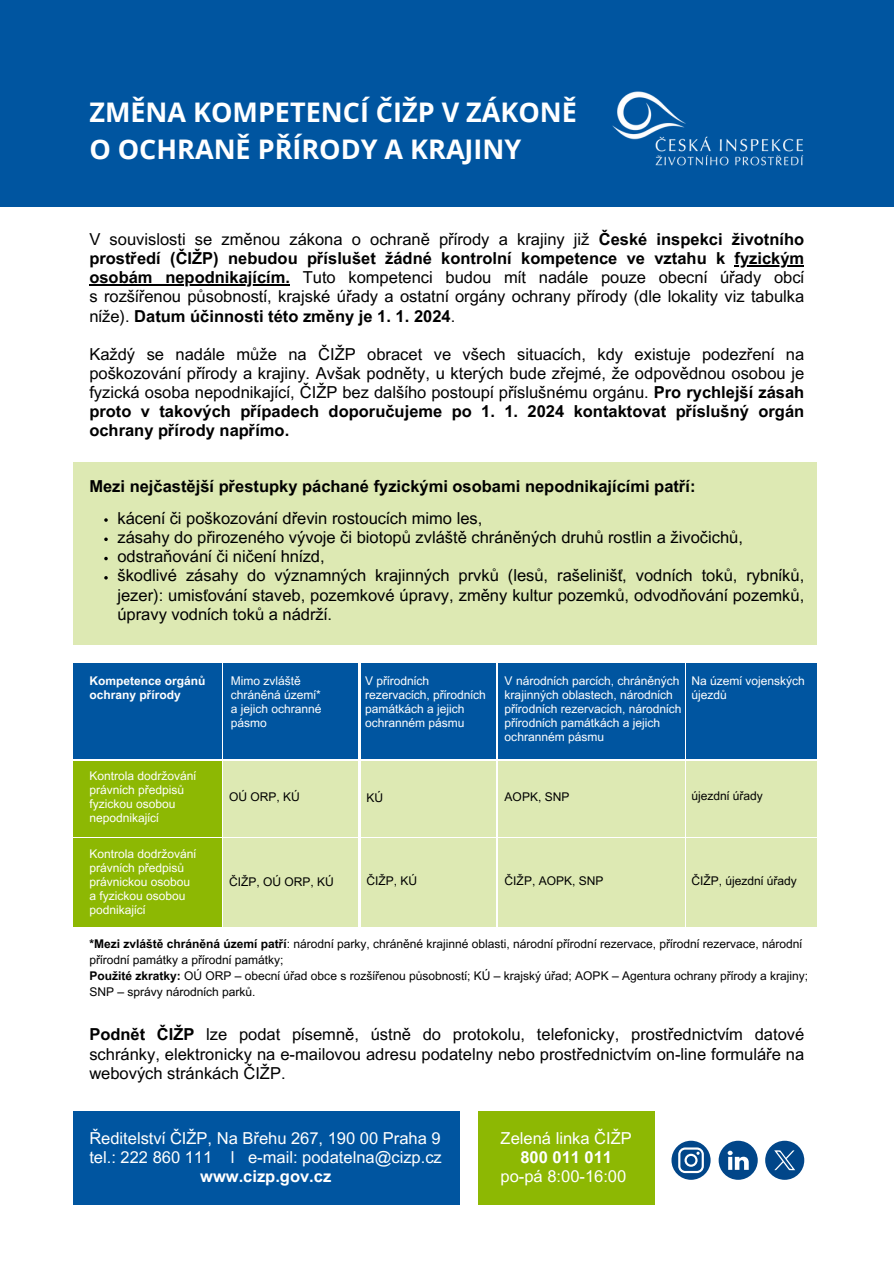
<style>
.page{position:relative;width:894px;height:1264px;background:#fff}
.page>*{position:absolute;margin:0;border:0;box-sizing:border-box;transform-origin:0 0}
.t1{font:700 27px "Open Sans";color:#fff}
.t2{font:16.5px/19.2px "Arial MT Pro";color:#000;text-align:justify}
.t3{font:16.5px "Arial MT Pro";color:#fff}
.t4{font:700 16.5px "Arial MT Pro";color:#000}
.t5{font:700 16.5px "Arial MT Pro";color:#fff}
.t6{font:12px/14px "Arial MT Pro";color:#fff}
.t7{font:12px/16px "Arial MT Pro";color:#000}
.t8{font:700 12px/14px "Arial MT Pro";color:#fff}
.s1{font-weight:700}
</style>
<div class="page">
<svg style="left:671px;top:1140px;width:39px;height:39px"></svg>
<svg style="left:718px;top:1140px;width:39px;height:39px"></svg>
<div style="left:765px;top:1140px;width:39px;height:39px;background:#014689;border-radius:50%"></div>
<svg style="left:774px;top:1150px;width:21px;height:20px"></svg>
<div style="left:0;top:0;width:893px;height:207px;background:#0055a0"></div>
<img style="left:612px;top:92px;width:191px;height:73px">
<div style="left:73px;top:462px;width:743px;height:182px;background:#dde9b3"></div>
<div style="left:73px;top:663px;width:148px;height:95px;background:#0055a0"></div>
<div style="left:73px;top:760px;width:148px;height:76px;background:#8db803"></div>
<div style="left:223px;top:760px;width:135px;height:76px;background:#dde9b3"></div>
<div style="left:73px;top:838px;width:148px;height:89px;background:#8db803"></div>
<div style="left:223px;top:663px;width:135px;height:95px;background:#0055a0"></div>
<div style="left:360px;top:663px;width:135px;height:95px;background:#0055a0"></div>
<div style="left:497px;top:663px;width:187px;height:95px;background:#0055a0"></div>
<div style="left:686px;top:663px;width:130px;height:95px;background:#0055a0"></div>
<div style="left:360px;top:760px;width:135px;height:76px;background:#dde9b3"></div>
<div style="left:497px;top:760px;width:187px;height:76px;background:#dde9b3"></div>
<div style="left:686px;top:760px;width:130px;height:76px;background:#dde9b3"></div>
<div style="left:223px;top:838px;width:135px;height:89px;background:#dde9b3"></div>
<div style="left:360px;top:838px;width:135px;height:89px;background:#dde9b3"></div>
<div style="left:497px;top:838px;width:187px;height:89px;background:#dde9b3"></div>
<div style="left:686px;top:838px;width:130px;height:89px;background:#dde9b3"></div>
<div style="left:73px;top:1111px;width:387px;height:94px;background:#0055a0"></div>
<div style="left:478px;top:1111px;width:176px;height:94px;background:#8db803"></div>
<svg style="left:104px;top:518px;width:4px;height:4px"></svg>
<svg style="left:104px;top:537px;width:4px;height:4px"></svg>
<svg style="left:104px;top:557px;width:4px;height:3px"></svg>
<svg style="left:104px;top:576px;width:4px;height:3px"></svg>
<hr style="left:734px;top:265px;width:70px;height:1px;background:#000">
<hr style="left:89px;top:284px;width:201px;height:1px;background:#000">
<p class="t1" style="left:89px;top:93px;width:489px">ZMĚNA KOMPETENCÍ ČIŽP V ZÁKONĚ</p>
<p class="t1" style="left:89px;top:130px;width:433px">O OCHRANĚ PŘÍRODY A KRAJINY</p>
<p class="t2" style="left:89px;top:232px;width:716px">V souvislosti se změnou zákona o ochraně přírody a krajiny již <span class="s1">České inspekci životního prostředí (ČIŽP) nebudou příslušet žádné kontrolní kompetence ve vztahu k fyzickým osobám nepodnikajícím.</span> Tuto kompetenci budou mít nadále pouze obecní úřady obcí s rozšířenou působností, krajské úřady a ostatní orgány ochrany přírody (dle lokality viz tabulka níže). <span class="s1">Datum účinnosti této změny je 1. 1. 2024</span>.</p>
<p class="t2" style="left:89px;top:346px;width:716px">Každý se nadále může na ČIŽP obracet ve všech situacích, kdy existuje podezření na poškozování přírody a krajiny. Avšak podněty, u kterých bude zřejmé, že odpovědnou osobou je fyzická osoba nepodnikající, ČIŽP bez dalšího postoupí příslušnému orgánu. <span class="s1">Pro rychlejší zásah proto v takových případech doporučujeme po 1. 1. 2024 kontaktovat příslušný orgán ochrany přírody napřímo.</span></p>
<p class="t4" style="left:89px;top:480px;width:607px">Mezi nejčastější přestupky páchané fyzickými osobami nepodnikajícími patří:</p>
<p class="t2" style="left:117px;top:510px;width:366px">kácení či poškozování dřevin rostoucích mimo les,</p>
<p class="t2" style="left:117px;top:529px;width:626px">zásahy do přirozeného vývoje či biotopů zvláště chráněných druhů rostlin a živočichů,</p>
<p class="t2" style="left:117px;top:548px;width:209px">odstraňování či ničení hnízd,</p>
<p class="t2" style="left:117px;top:568px;width:688px">škodlivé zásahy do významných krajinných prvků (lesů, rašelinišť, vodních toků, rybníků, jezer): umisťování staveb, pozemkové úpravy, změny kultur pozemků, odvodňování pozemků, úpravy vodních toků a nádrží.</p>
<p class="t8" style="left:89px;top:675px;width:118px">Kompetence orgánů ochrany přírody</p>
<p class="t6" style="left:89px;top:769px;width:108px">Kontrola dodržování právních předpisů fyzickou osobou nepodnikající</p>
<p class="t6" style="left:89px;top:848px;width:108px">Kontrola dodržování právních předpisů právnickou osobou</p>
<p class="t6" style="left:89px;top:890px;width:98px">a fyzickou osobou podnikající</p>
<p class="t6" style="left:231px;top:675px;width:72px">Mimo zvláště</p>
<p class="t6" style="left:231px;top:689px;width:92px">chráněná území*</p>
<p class="t6" style="left:231px;top:703px;width:92px">a jejich ochranné pásmo</p>
<p class="t6" style="left:365px;top:675px;width:122px">V přírodních rezervacích, přírodních památkách a jejich ochranném pásmu</p>
<p class="t6" style="left:504px;top:675px;width:178px">V národních parcích, chráněných krajinných oblastech, národních přírodních rezervacích, národních přírodních památkách a jejich ochranném pásmu</p>
<p class="t6" style="left:691px;top:675px;width:115px">Na území vojenských újezdů</p>
<p class="t7" style="left:229px;top:789px;width:72px">OÚ ORP, KÚ</p>
<p class="t7" style="left:366px;top:790px;width:18px">KÚ</p>
<p class="t7" style="left:504px;top:789px;width:66px">AOPK, SNP</p>
<p class="t7" style="left:691px;top:789px;width:73px">újezdní úřady</p>
<p class="t7" style="left:229px;top:875px;width:106px">ČIŽP, OÚ ORP, KÚ</p>
<p class="t7" style="left:366px;top:874px;width:52px">ČIŽP, KÚ</p>
<p class="t7" style="left:504px;top:874px;width:100px">ČIŽP, AOPK, SNP</p>
<p class="t7" style="left:691px;top:874px;width:107px">ČIŽP, újezdní úřady</p>
<p class="t7" style="left:89px;top:936px;width:714px"><span class="s1">*Mezi zvláště chráněná území patří</span>: národní parky, chráněné krajinné oblasti, národní přírodní rezervace, přírodní rezervace, národní přírodní památky a přírodní památky;</p>
<p class="t7" style="left:89px;top:968px;width:720px"><span class="s1">Použité zkratky:</span> OÚ ORP – obecní úřad obce s rozšířenou působností; KÚ – krajský úřad; AOPK – Agentura ochrany přírody a krajiny;<br>SNP – správy národních parků.</p>
<p class="t2" style="left:89px;top:1027px;width:716px"><span class="s1">Podnět ČIŽP</span> lze podat písemně, ústně do protokolu, telefonicky, prostřednictvím datové schránky, elektronicky na e-mailovou adresu podatelny nebo prostřednictvím on-line formuláře na webových stránkách ČIŽP.</p>
<p class="t3" style="left:89px;top:1131px;width:353px">Ředitelství ČIŽP, Na Břehu 267, 190 00 Praha 9</p>
<p class="t3" style="left:89px;top:1151px;width:354px">tel.: 222 860 111 l e-mail: podatelna@cizp.cz</p>
<p class="t5" style="left:200px;top:1170px;width:133px">www.cizp.gov.cz</p>
<p class="t3" style="left:500px;top:1131px;width:133px">Zelená linka ČIŽP</p>
<p class="t5" style="left:520px;top:1151px;width:93px">800 011 011</p>
<p class="t3" style="left:500px;top:1170px;width:127px">po-pá 8:00-16:00</p>
</div>
